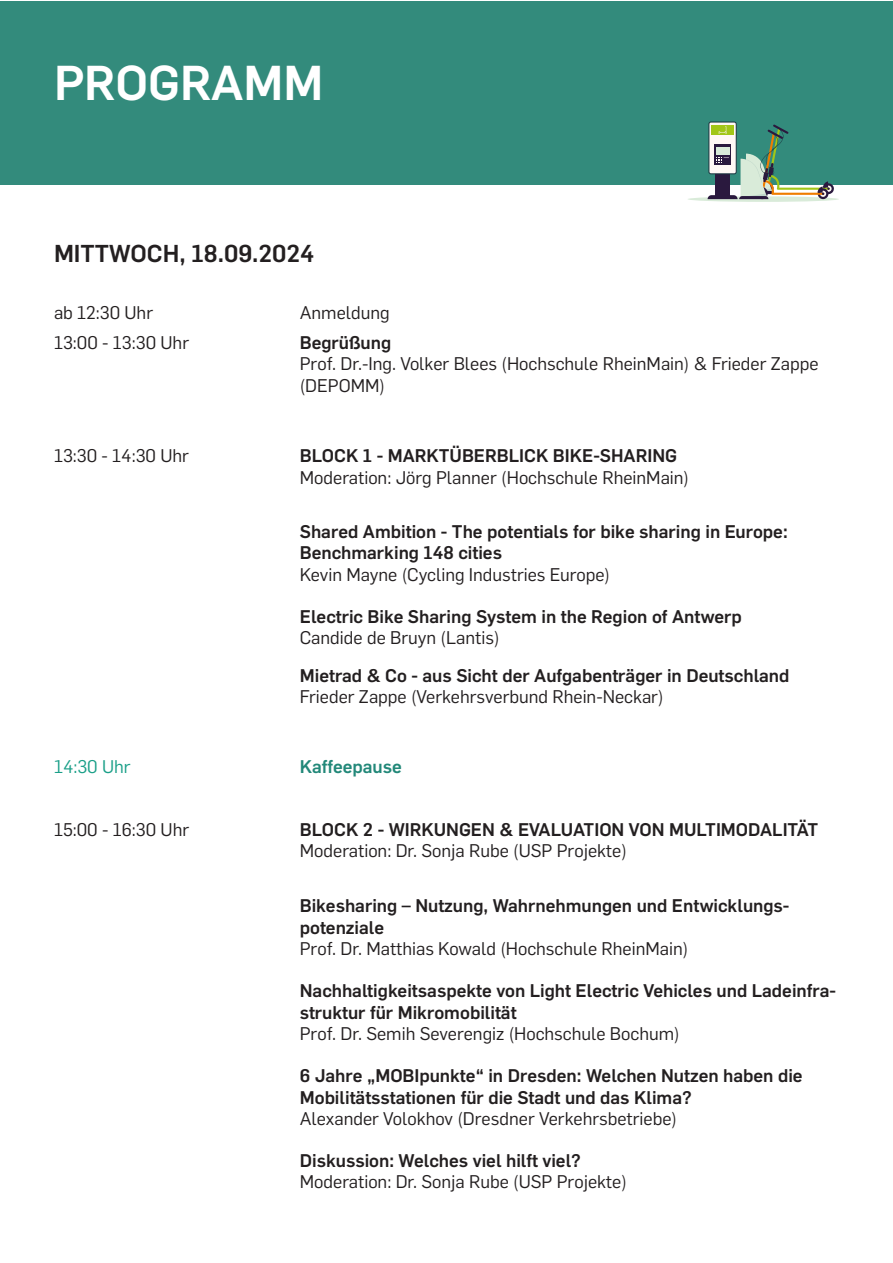
<style>
.page{position:relative;width:893px;height:1263px;background:#fff}
.page>*{position:absolute;margin:0;border:0;box-sizing:border-box;transform-origin:0 0}
.t1{font:500 48px "Flama";color:#fff}
.Absatzformat_1{font:500 24px "Flama";color:#231f20}
.Absatzformat_1-2{font:500 18px/21.6px "Flama";color:#231f20}
.Absatzformat_1-3{font:18px/21.6px "Flama";color:#231f20}
.Absatzformat_1-4{font:500 18px "Flama";color:#228879}
.Absatzformat_1-5{font:18px "Flama";color:#1a9f88}
</style>
<div class="page">
<div style="left:0;top:2px;width:893px;height:183px;background:#338b7c"></div>
<svg style="left:688px;top:196px;width:151px;height:6px"></svg>
<div style="left:709px;top:122px;width:27px;height:52px;border:1px solid #19343e;border-radius:2px"></div>
<svg style="left:708px;top:124px;width:126px;height:75px"></svg>
<p class="t1" style="left:54px;top:48px;width:271px">PROGRAMM</p>
<p class="Absatzformat_1" style="left:54px;top:236px;width:262px">MITTWOCH, 18.09.2024</p>
<p class="Absatzformat_1-3" style="left:54px;top:301px;width:101px">ab 12:30 Uhr</p>
<p class="Absatzformat_1-3" style="left:300px;top:301px;width:92px">Anmeldung</p>
<p class="Absatzformat_1-3" style="left:54px;top:330px;width:137px">13:00 - 13:30 Uhr</p>
<p class="Absatzformat_1-2" style="left:300px;top:330px;width:93px">Begrüßung</p>
<p class="Absatzformat_1-3" style="left:300px;top:352px;width:520px">Prof. Dr.-Ing. Volker Blees (Hochschule RheinMain) &amp; Frieder Zappe (DEPOMM)</p>
<p class="Absatzformat_1-3" style="left:54px;top:444px;width:136px">13:30 - 14:30 Uhr</p>
<p class="Absatzformat_1-2" style="left:300px;top:444px;width:379px">BLOCK 1 - MARKTÜBERBLICK BIKE-SHARING</p>
<p class="Absatzformat_1-3" style="left:300px;top:465px;width:391px">Moderation: Jörg Planner (Hochschule RheinMain)</p>
<p class="Absatzformat_1-2" style="left:300px;top:519px;width:489px">Shared Ambition - The potentials for bike sharing in Europe:<br>Benchmarking 148 cities</p>
<p class="Absatzformat_1-3" style="left:300px;top:563px;width:312px">Kevin Mayne (Cycling Industries Europe)</p>
<p class="Absatzformat_1-2" style="left:300px;top:604px;width:443px">Electric Bike Sharing System in the Region of Antwerp</p>
<p class="Absatzformat_1-3" style="left:300px;top:626px;width:201px">Candide de Bruyn (Lantis)</p>
<p class="Absatzformat_1-2" style="left:300px;top:663px;width:491px">Mietrad &amp; Co - aus Sicht der Aufgabenträger in Deutschland</p>
<p class="Absatzformat_1-3" style="left:300px;top:685px;width:365px">Frieder Zappe (Verkehrsverbund Rhein-Neckar)</p>
<p class="Absatzformat_1-5" style="left:54px;top:754px;width:78px">14:30 Uhr</p>
<p class="Absatzformat_1-4" style="left:300px;top:753px;width:104px">Kaffeepause</p>
<p class="Absatzformat_1-3" style="left:54px;top:817px;width:137px">15:00 - 16:30 Uhr</p>
<p class="Absatzformat_1-2" style="left:300px;top:817px;width:520px">BLOCK 2 - WIRKUNGEN &amp; EVALUATION VON MULTIMODALITÄT</p>
<p class="Absatzformat_1-3" style="left:300px;top:839px;width:329px">Moderation: Dr. Sonja Rube (USP Projekte)</p>
<p class="Absatzformat_1-2" style="left:300px;top:894px;width:491px">Bikesharing – Nutzung, Wahrnehmungen und Entwicklungs&shy;potenziale</p>
<p class="Absatzformat_1-3" style="left:300px;top:937px;width:390px">Prof. Dr. Matthias Kowald (Hochschule RheinMain)</p>
<p class="Absatzformat_1-2" style="left:300px;top:978px;width:538px">Nachhaltigkeitsaspekte von Light Electric Vehicles und Ladeinfra&shy;struktur für Mikromobilität</p>
<p class="Absatzformat_1-3" style="left:300px;top:1022px;width:381px">Prof. Dr. Semih Severengiz (Hochschule Bochum)</p>
<p class="Absatzformat_1-2" style="left:300px;top:1063px;width:504px">6 Jahre „MOBIpunkte“ in Dresden: Welchen Nutzen haben die<br>Mobilitätsstationen für die Stadt und das Klima?</p>
<p class="Absatzformat_1-3" style="left:300px;top:1107px;width:379px">Alexander Volokhov (Dresdner Verkehrsbetriebe)</p>
<p class="Absatzformat_1-2" style="left:300px;top:1148px;width:283px">Diskussion: Welches viel hilft viel?</p>
<p class="Absatzformat_1-3" style="left:300px;top:1170px;width:329px">Moderation: Dr. Sonja Rube (USP Projekte)</p>
</div>
